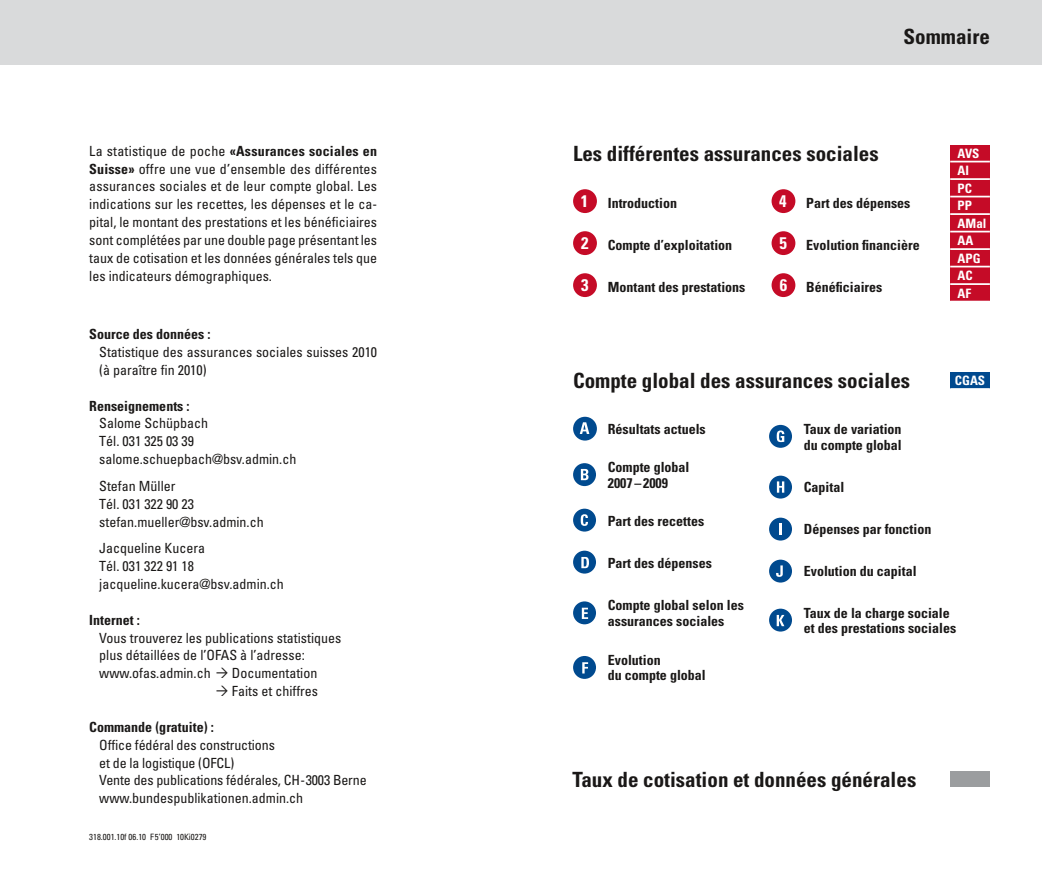
<style>
.page{position:relative;width:1042px;height:893px;background:#fff}
.page>*{position:absolute;margin:0;border:0;box-sizing:border-box;transform-origin:0 0}
.t1{font:700 condensed 21px "Univers";color:#1a1817}
.t2{font:condensed 14px/17.8px "Univers";color:#1a1817}
.t3{font:700 condensed 14px/15.8px "Univers";color:#1a1817}
.t4{font:700 condensed 12.95px/17.5px "Univers";color:#fff}
.t5{font:condensed 8.75px "Univers";color:#1a1817}
.s1{font-weight:700}
.s2{font-size:16.8px;color:#fff}
</style>
<div class="page">
<div style="left:950px;top:373px;width:40px;height:16px;background:#004a8f"></div>
<hr style="left:950px;top:388px;width:40px;height:2px;background:#fff">
<div style="left:950px;top:145px;width:40px;height:156px;background:#c50b27"></div>
<hr style="left:950px;top:161px;width:40px;height:1px;background:#fff">
<hr style="left:950px;top:178px;width:40px;height:2px;background:#fff">
<hr style="left:950px;top:196px;width:40px;height:1px;background:#fff">
<hr style="left:950px;top:213px;width:40px;height:2px;background:#fff">
<hr style="left:950px;top:231px;width:40px;height:1px;background:#fff">
<hr style="left:950px;top:248px;width:40px;height:2px;background:#fff">
<hr style="left:950px;top:266px;width:40px;height:1px;background:#fff">
<hr style="left:950px;top:283px;width:40px;height:2px;background:#fff">
<div style="left:511px;top:0;width:530px;height:64px;background:#d9dadb"></div>
<div style="left:0;top:0;width:531px;height:64px;background:#d9dadb"></div>
<div style="left:950px;top:771px;width:40px;height:15px;background:#9b9d9f"></div>
<div style="left:573px;top:189px;width:24px;height:24px;background:#c50b27;border-radius:50%"></div>
<div style="left:771px;top:189px;width:24px;height:24px;background:#c50b27;border-radius:50%"></div>
<div style="left:573px;top:231px;width:24px;height:24px;background:#c50b27;border-radius:50%"></div>
<div style="left:771px;top:231px;width:24px;height:24px;background:#c50b27;border-radius:50%"></div>
<div style="left:573px;top:273px;width:24px;height:24px;background:#c50b27;border-radius:50%"></div>
<div style="left:771px;top:273px;width:24px;height:24px;background:#c50b27;border-radius:50%"></div>
<div style="left:573px;top:417px;width:24px;height:24px;background:#004a8f;border-radius:50%"></div>
<svg style="left:580px;top:422px;width:9px;height:12px"></svg>
<div style="left:573px;top:463px;width:23px;height:23px;background:#004a8f;border-radius:50%"></div>
<svg style="left:581px;top:469px;width:7px;height:11px"></svg>
<div style="left:573px;top:509px;width:23px;height:23px;background:#004a8f;border-radius:50%"></div>
<svg style="left:581px;top:514px;width:7px;height:12px"></svg>
<div style="left:573px;top:551px;width:23px;height:23px;background:#004a8f;border-radius:50%"></div>
<svg style="left:581px;top:557px;width:8px;height:11px"></svg>
<div style="left:573px;top:601px;width:23px;height:23px;background:#004a8f;border-radius:50%"></div>
<svg style="left:582px;top:608px;width:6px;height:11px"></svg>
<div style="left:573px;top:656px;width:23px;height:23px;background:#004a8f;border-radius:50%"></div>
<svg style="left:582px;top:662px;width:6px;height:11px"></svg>
<div style="left:769px;top:425px;width:23px;height:23px;background:#004a8f;border-radius:50%"></div>
<svg style="left:777px;top:430px;width:7px;height:12px"></svg>
<svg style="left:769px;top:476px;width:23px;height:23px"></svg>
<svg style="left:777px;top:481px;width:7px;height:12px"></svg>
<div style="left:769px;top:518px;width:23px;height:23px;background:#004a8f;border-radius:50%"></div>
<svg style="left:779px;top:523px;width:2px;height:12px"></svg>
<div style="left:769px;top:560px;width:23px;height:23px;background:#004a8f;border-radius:50%"></div>
<svg style="left:776px;top:565px;width:7px;height:12px"></svg>
<div style="left:769px;top:609px;width:23px;height:23px;background:#004a8f;border-radius:50%"></div>
<svg style="left:776px;top:615px;width:8px;height:11px"></svg>
<p class="t2" style="left:89px;top:141px;width:289px;text-align:justify">La statistique de poche <span class="s1">«Assurances sociales en Suisse»</span> offre une vue d’ensemble des différentes assurances sociales et de leur compte global. Les indications sur les recettes, les dépenses et le ca&shy;pital, le montant des prestations et les bénéficiaires sont complétées par une double page présentant les taux de cotisation et les données générales tels que les indicateurs démographiques.</p>
<p class="t3" style="left:89px;top:326px;width:123px">Source des données :</p>
<p class="t2" style="left:99px;top:343px;width:279px">Statistique des assurances sociales suisses 2010 (à paraître fin 2010)</p>
<p class="t3" style="left:89px;top:397px;width:102px">Renseignements :</p>
<p class="t2" style="left:99px;top:414px;width:199px">Salome Schüpbach<br>Tél. 031 325 03 39 salome.schuepbach@bsv.admin.ch</p>
<p class="t2" style="left:99px;top:477px;width:166px">Stefan Müller<br>Tél. 031 322 90 23 stefan.mueller@bsv.admin.ch</p>
<p class="t2" style="left:99px;top:539px;width:186px">Jacqueline Kucera<br>Tél. 031 322 91 18 jacqueline.kucera@bsv.admin.ch</p>
<p class="t3" style="left:89px;top:612px;width:52px">Internet :</p>
<p class="t2" style="left:99px;top:628px;width:244px">Vous trouverez les publications statistiques plus détaillées de l’OFAS à l’adresse: www.ofas.admin.ch</p>
<p class="t2" style="left:232px;top:664px;width:88px">Documentation<br>Faits et chiffres</p>
<p class="t3" style="left:89px;top:719px;width:126px">Commande (gratuite) :</p>
<p class="t2" style="left:99px;top:735px;width:269px">Office fédéral des constructions<br>et de la logistique (OFCL)<br>Vente des publications fédérales, CH-3003 Berne www.bundespublikationen.admin.ch</p>
<p class="t5" style="left:89px;top:832px;width:119px">318.001.10f 06.10 F 5’000 10Ki0279</p>
<h1 class="t1" style="left:903px;top:24px;width:88px">Sommaire</h1>
<h1 class="t1" style="left:573px;top:140px;width:307px">Les différentes assurances sociales</h1>
<p class="t3" style="left:581px;top:195px;width:98px"><span class="s2">1</span> Introduction</p>
<p class="t3" style="left:779px;top:195px;width:133px"><span class="s2">4</span> Part des dépenses</p>
<p class="t3" style="left:581px;top:237px;width:152px"><span class="s2">2</span> Compte d’exploitation</p>
<p class="t3" style="left:779px;top:237px;width:142px"><span class="s2">5</span> Evolution financière</p>
<p class="t3" style="left:581px;top:279px;width:166px"><span class="s2">3</span> Montant des prestations</p>
<p class="t3" style="left:780px;top:279px;width:104px"><span class="s2">6</span> Bénéficiaires</p>
<h1 class="t1" style="left:573px;top:367px;width:339px">Compte global des assurances sociales</h1>
<p class="t4" style="left:957px;top:144px;width:30px">AVS<br>AI<br>PC<br>PP<br>AMal<br>AA<br>APG<br>AC<br>AF</p>
<p class="t4" style="left:955px;top:372px;width:32px">CGAS</p>
<p class="t3" style="left:608px;top:420px;width:99px">Résultats actuels</p>
<p class="t3" style="left:608px;top:459px;width:83px">Compte global<br>2007–2009</p>
<p class="t3" style="left:608px;top:513px;width:98px">Part des recettes</p>
<p class="t3" style="left:608px;top:555px;width:106px">Part des dépenses</p>
<p class="t3" style="left:608px;top:597px;width:138px">Compte global selon les assurances sociales</p>
<p class="t3" style="left:608px;top:651px;width:99px">Evolution<br>du compte global</p>
<p class="t3" style="left:804px;top:421px;width:99px">Taux de variation du compte global</p>
<p class="t3" style="left:804px;top:478px;width:42px">Capital</p>
<p class="t3" style="left:804px;top:520px;width:129px">Dépenses par fonction</p>
<p class="t3" style="left:804px;top:562px;width:114px">Evolution du capital</p>
<p class="t3" style="left:804px;top:604px;width:154px">Taux de la charge sociale et des prestations sociales</p>
<h1 class="t1" style="left:572px;top:766px;width:345px">Taux de cotisation et données générales</h1>
</div>
